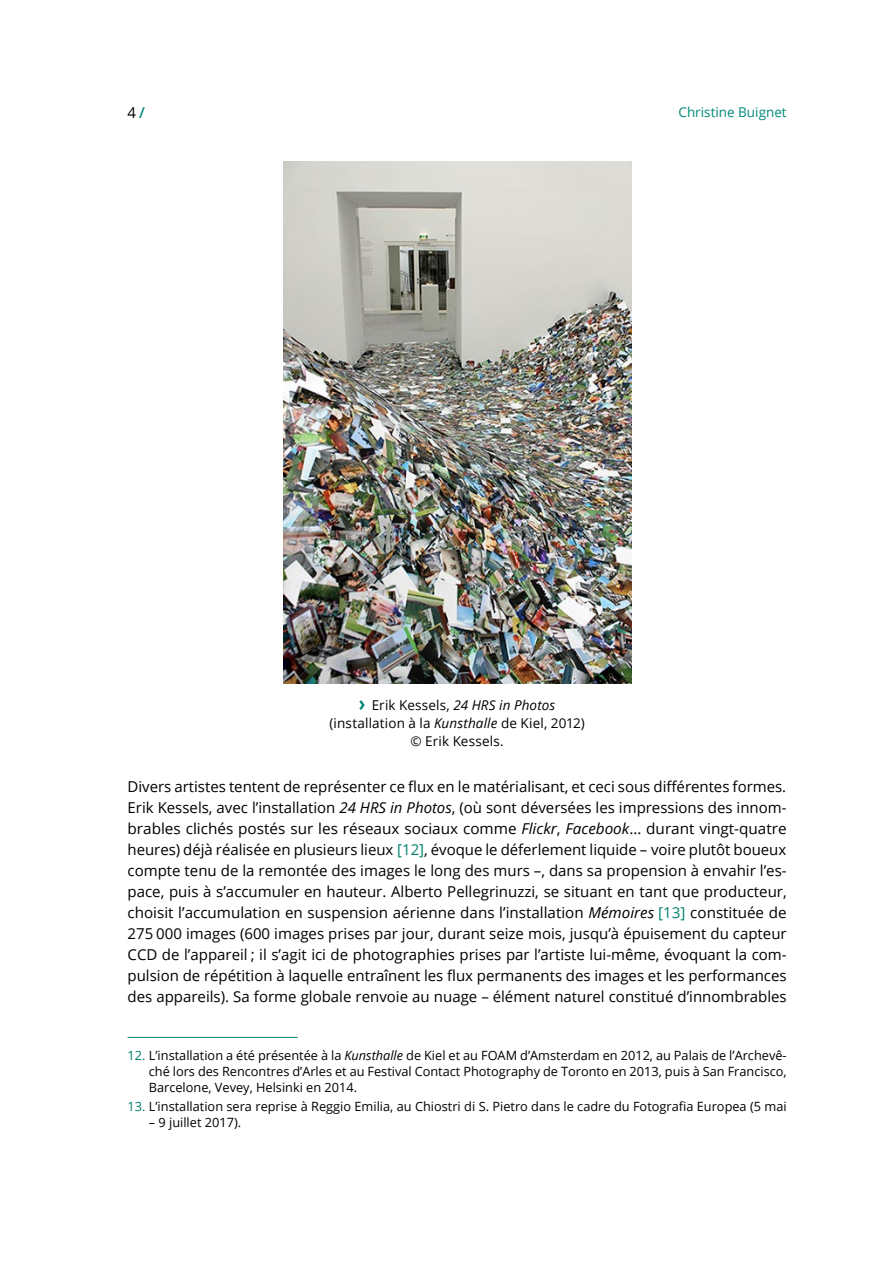
<style>
.page{position:relative;width:893px;height:1263px;background:#fff}
.page>*{position:absolute;margin:0;border:0;box-sizing:border-box;transform-origin:0 0}
.t1{font:15px/21px "Open Sans";color:#000;text-align:justify}
.t2{font:13.5px/18px "Open Sans";letter-spacing:.01em;color:#000;text-align:center}
.t3{font:13.5px "Open Sans";color:#00897a}
.t4{font:12.75px/16.2px "Open Sans";color:#000;text-align:justify}
.s1{font-weight:600;color:#00897a}
.s2{font-weight:700;font-size:21.6px;color:#00897a}
.s3{font-style:italic}
.s4{color:#00806d}
</style>
<div class="page">
<img style="left:283px;top:162px;width:348px;height:522px">
<hr style="left:128px;top:1037px;width:170px;height:1px;background:#00897a">
<p class="t1" style="left:128px;top:101px;width:19px">4<span class="s1">/</span></p>
<p class="t3" style="left:678px;top:102px;width:110px">Christine Buignet</p>
<p class="t2" style="left:329px;top:696px;width:257px"><span class="s2">›</span> Erik Kessels, <span class="s3">24 HRS in Photos </span>(installation à la <span class="s3">Kunsthalle</span> de Kiel, 2012) © Erik Kessels.</p>
<p class="t1" style="left:128px;top:776px;width:661px">Divers artistes tentent de représenter ce flux en le matérialisant, et ceci sous différentes formes.<br>Erik Kessels, avec l’installation <span class="s3">24 HRS in Photos</span>, (où sont déversées les impressions des innom&shy;brables clichés postés sur les réseaux sociaux comme <span class="s3">Flickr</span>, <span class="s3">Facebook</span>… durant vingt-quatre heures) déjà réalisée en plusieurs lieux <span class="s4">[12]</span>, évoque le déferlement liquide – voire plutôt boueux compte tenu de la remontée des images le long des murs –, dans sa propension à envahir l’es&shy;pace, puis à s’accumuler en hauteur. Alberto Pellegrinuzzi, se situant en tant que producteur, choisit l’accumulation en suspension aérienne dans l’installation <span class="s3">Mémoires</span> <span class="s4">[13]</span> constituée de 275 000 images (600 images prises par jour, durant seize mois, jusqu’à épuisement du capteur CCD de l’appareil ; il s’agit ici de photographies prises par l’artiste lui-même, évoquant la com&shy;pulsion de répétition à laquelle entraînent les flux permanents des images et les performances des appareils). Sa forme globale renvoie au nuage – élément naturel constitué d’innombrables</p>
<p class="t4" style="left:149px;top:1047px;width:639px;text-indent:-21px"><span class="s4">12.</span> L’installation a été présentée à la <span class="s3">Kunsthalle</span> de Kiel et au FOAM d’Amsterdam en 2012, au Palais de l’Archevê&shy;ché lors des Rencontres d’Arles et au Festival Contact Photography de Toronto en 2013, puis à San Francisco, Barcelone, Vevey, Helsinki en 2014.</p>
<p class="t4" style="left:128px;top:1098px;width:661px"><span class="s4">13.</span> L’installation sera reprise à Reggio Emilia, au Chiostri di S. Pietro dans le cadre du Fotografia Europea (5 mai</p>
<p class="t4" style="left:149px;top:1114px;width:94px">– 9 juillet 2017).</p>
</div>
